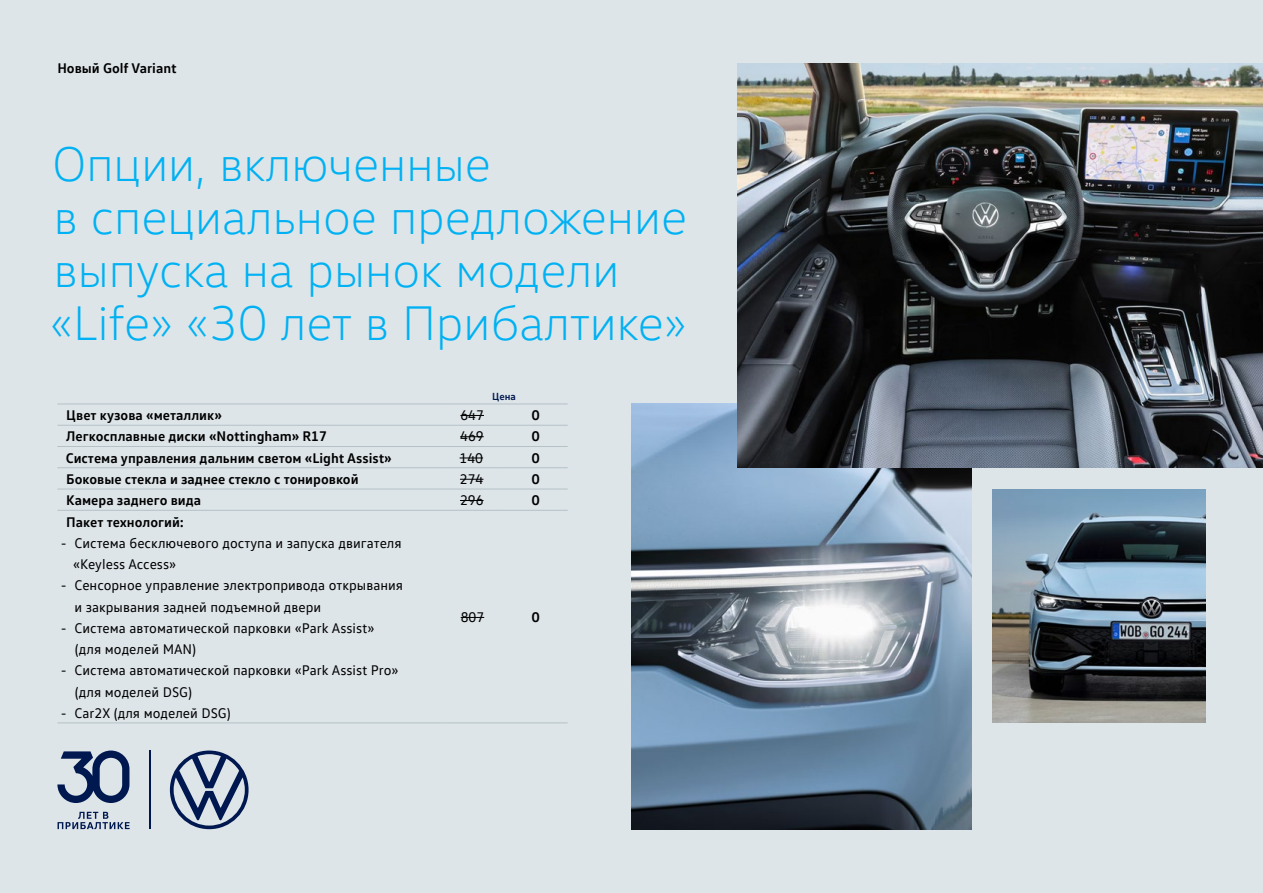
<style>
.page{position:relative;width:1263px;height:893px;background:#dee5e9}
.page>*{position:absolute;margin:0;border:0;box-sizing:border-box;transform-origin:0 0}
.t1{font:300 49.5px/53.1px "VW Head";color:#00b1f3}
.t2{font:14.25px/21.3px "VW Text";color:#000}
.t3{font:700 14.25px "VW Text";color:#000}
.t4{font:700 10.5px "VW Text";color:#001850}
</style>
<div class="page">
<img style="left:631px;top:404px;width:341px;height:425px">
<img style="left:993px;top:489px;width:212px;height:234px">
<img style="left:738px;top:64px;width:525px;height:404px">
<svg style="left:58px;top:812px;width:72px;height:17px"></svg>
<svg style="left:57px;top:750px;width:72px;height:53px"></svg>
<hr style="left:149px;top:750px;width:2px;height:79px;background:#001850">
<svg style="left:170px;top:750px;width:79px;height:79px"></svg>
<hr style="left:57px;top:404px;width:383px;height:1px;background:#b4c1c7">
<hr style="left:57px;top:425px;width:383px;height:1px;background:#b4c1c7">
<hr style="left:57px;top:446px;width:383px;height:1px;background:#b4c1c7">
<hr style="left:57px;top:467px;width:383px;height:1px;background:#b4c1c7">
<hr style="left:57px;top:489px;width:383px;height:1px;background:#b4c1c7">
<hr style="left:57px;top:510px;width:383px;height:1px;background:#b4c1c7">
<hr style="left:57px;top:723px;width:383px;height:1px;background:#b4c1c7">
<hr style="left:440px;top:404px;width:64px;height:1px;background:#b4c1c7">
<hr style="left:504px;top:404px;width:64px;height:1px;background:#b4c1c7">
<hr style="left:440px;top:425px;width:64px;height:1px;background:#b4c1c7">
<hr style="left:504px;top:425px;width:64px;height:1px;background:#b4c1c7">
<hr style="left:440px;top:446px;width:64px;height:1px;background:#b4c1c7">
<hr style="left:504px;top:446px;width:64px;height:1px;background:#b4c1c7">
<hr style="left:440px;top:467px;width:64px;height:1px;background:#b4c1c7">
<hr style="left:504px;top:467px;width:64px;height:1px;background:#b4c1c7">
<hr style="left:440px;top:489px;width:64px;height:1px;background:#b4c1c7">
<hr style="left:504px;top:489px;width:64px;height:1px;background:#b4c1c7">
<hr style="left:440px;top:510px;width:64px;height:1px;background:#b4c1c7">
<hr style="left:504px;top:510px;width:64px;height:1px;background:#b4c1c7">
<hr style="left:440px;top:723px;width:64px;height:1px;background:#b4c1c7">
<hr style="left:504px;top:723px;width:64px;height:1px;background:#b4c1c7">
<svg style="left:460px;top:415px;width:24px;height:1px"></svg>
<svg style="left:460px;top:436px;width:24px;height:1px"></svg>
<svg style="left:460px;top:457px;width:23px;height:1px"></svg>
<svg style="left:460px;top:479px;width:23px;height:1px"></svg>
<svg style="left:460px;top:500px;width:23px;height:1px"></svg>
<svg style="left:461px;top:617px;width:23px;height:1px"></svg>
<p class="t3" style="left:57px;top:59px;width:121px">Новый Golf Variant</p>
<h1 class="t1" style="left:50px;top:137px;width:638px">Опции, включенные<br>в специальное предложение выпуска на рынок модели «Life» «30 лет в Прибалтике»</h1>
<p class="t4" style="left:492px;top:389px;width:25px">Цена</p>
<p class="t3" style="left:66px;top:406px;width:157px">Цвет кузова «металлик»</p>
<p class="t2" style="left:460px;top:404px;width:25px">647</p>
<p class="t3" style="left:532px;top:406px;width:9px">0</p>
<p class="t3" style="left:66px;top:427px;width:262px">Легкосплавные диски «Nottingham» R17</p>
<p class="t2" style="left:460px;top:426px;width:25px">469</p>
<p class="t3" style="left:532px;top:427px;width:9px">0</p>
<p class="t3" style="left:66px;top:448px;width:327px">Система управления дальним светом «Light Assist»</p>
<p class="t2" style="left:460px;top:447px;width:25px">140</p>
<p class="t3" style="left:532px;top:448px;width:9px">0</p>
<p class="t3" style="left:66px;top:470px;width:294px">Боковые стекла и заднее стекло с тонировкой</p>
<p class="t2" style="left:460px;top:468px;width:25px">274</p>
<p class="t3" style="left:532px;top:470px;width:9px">0</p>
<p class="t3" style="left:66px;top:491px;width:136px">Камера заднего вида</p>
<p class="t2" style="left:460px;top:489px;width:25px">296</p>
<p class="t3" style="left:532px;top:491px;width:9px">0</p>
<p class="t3" style="left:66px;top:512px;width:119px">Пакет технологий:</p>
<p class="t2" style="left:73px;top:532px;width:330px;text-indent:-12px">- Система бесключевого доступа и запуска двигателя «Keyless Access»</p>
<p class="t2" style="left:74px;top:574px;width:330px;text-indent:-14px">- Сенсорное управление электропривода открывания и закрывания задней подъемной двери</p>
<p class="t2" style="left:75px;top:617px;width:301px;text-indent:-14px">- Система автоматической парковки «Park Assist» (для моделей MAN)</p>
<p class="t2" style="left:75px;top:659px;width:325px;text-indent:-14px">- Система автоматической парковки «Park Assist Pro» (для моделей DSG)</p>
<p class="t2" style="left:61px;top:702px;width:171px">- Car2X (для моделей DSG)</p>
<p class="t2" style="left:461px;top:606px;width:25px">807</p>
<p class="t3" style="left:532px;top:608px;width:9px">0</p>
</div>
